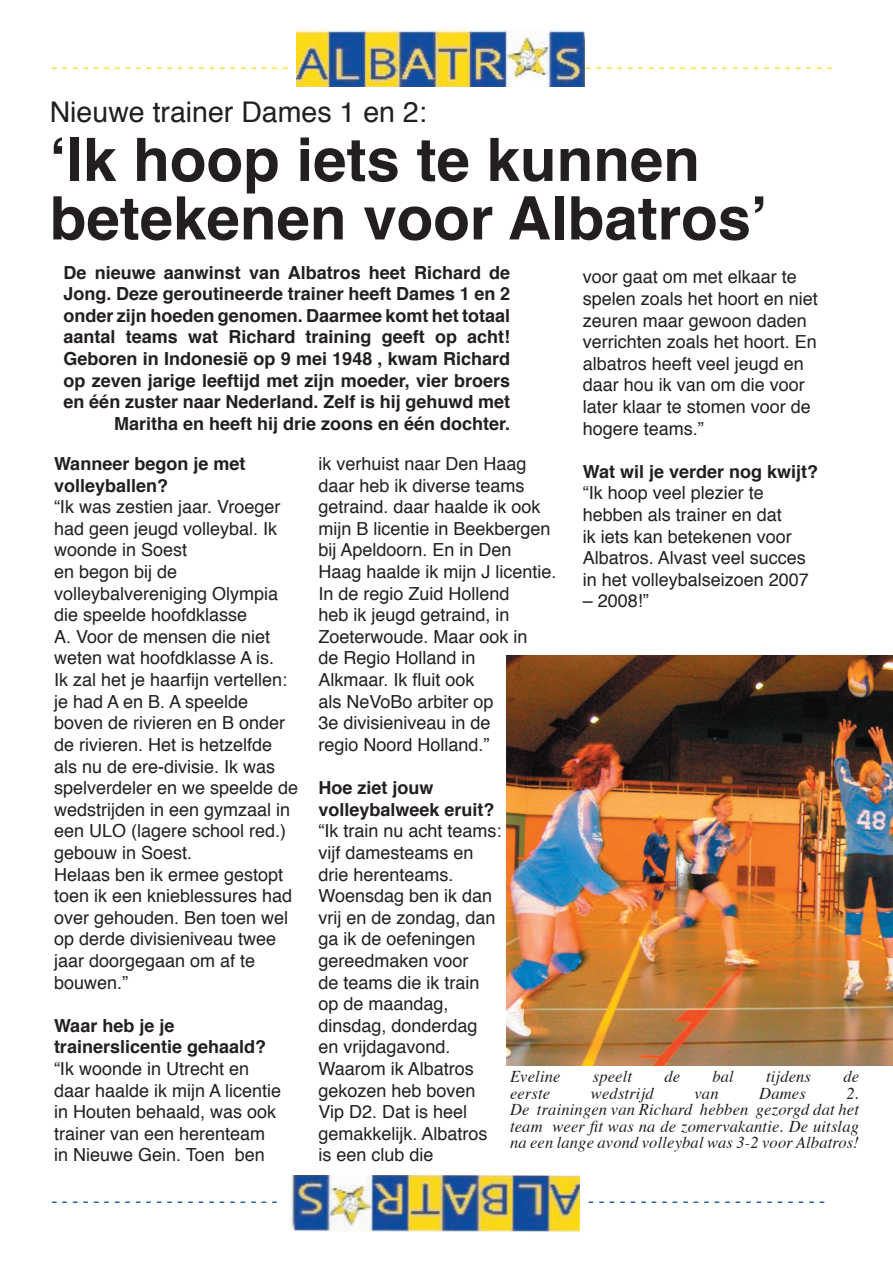
<style>
.page{position:relative;width:893px;height:1263px;background:#fff}
.page>*{position:absolute;margin:0;border:0;box-sizing:border-box;transform-origin:0 0}
.t1{font:700 60px/58.5px "Helvetica";color:#231f20}
.t2{font:28.5px "Helvetica";color:#231f20}
.t3{font:18px/21.6px "Helvetica";color:#231f20}
.t4{font:700 18px/21.6px "Helvetica";color:#231f20}
.t5{font:18px "Times";color:#ffda19}
.t6{font:18px "Times";color:#0f4da1}
.t7{font:italic 16.5px/16.5px "Times";letter-spacing:.01em;color:#231f20;text-align:justify}
</style>
<div class="page">
<img style="left:290px;top:1175px;width:290px;height:57px">
<img style="left:297px;top:30px;width:288px;height:56px">
<img style="left:507px;top:656px;width:386px;height:410px">
<p class="t5" style="left:52px;top:55px;width:238px">- - - - - - - - - - - - - - - - - - - - - - -</p>
<p class="t5" style="left:585px;top:55px;width:249px">- - - - - - - - - - - - - - - - - - - - - - - -</p>
<h2 class="t2" style="left:50px;top:93px;width:378px">Nieuwe trainer Dames 1 en 2:</h2>
<h1 class="t1" style="left:50px;top:134px;width:719px">ʻIk hoop iets te kunnen betekenen voor Albatrosʼ</h1>
<p class="t4" style="left:64px;top:263px;width:448px;text-align:right">De nieuwe aanwinst van Albatros heet Richard de Jong. Deze geroutineerde trainer heeft Dames 1 en 2 onder zijn hoeden genomen. Daarmee komt het totaal aantal teams wat Richard training geeft op acht!<br>Geboren in Indonesië op 9 mei 1948 , kwam Richard op zeven jarige leeftijd met zijn moeder, vier broers en één zuster naar Nederland. Zelf is hij gehuwd met Maritha en heeft hij drie zoons en één dochter.</p>
<p class="t3" style="left:583px;top:267px;width:237px">voor gaat om met elkaar te spelen zoals het hoort en niet zeuren maar gewoon daden verrichten zoals het hoort. En albatros heeft veel jeugd en daar hou ik van om die voor later klaar te stomen voor de hogere teams.”</p>
<p class="t4" style="left:583px;top:462px;width:237px">Wat wil je verder nog kwijt?</p>
<p class="t3" style="left:583px;top:483px;width:228px">“Ik hoop veel plezier te hebben als trainer en dat<br>ik iets kan betekenen voor<br>Albatros. Alvast veel succes in het volleybalseizoen 2007</p>
<p class="t3" style="left:583px;top:591px;width:68px">– 2008!”</p>
<p class="t4" style="left:54px;top:454px;width:193px">Wanneer begon je met volleyballen?</p>
<p class="t3" style="left:54px;top:497px;width:246px">“Ik was zestien jaar. Vroeger had geen jeugd volleybal. Ik woonde in Soest<br>en begon bij de volleybalvereniging Olympia die speelde hoofdklasse<br>A. Voor de mensen die niet weten wat hoofdklasse A is.<br>Ik zal het je haarfijn vertellen: je had A en B. A speelde boven de rivieren en B onder de rivieren. Het is hetzelfde als nu de ere-divisie. Ik was spelverdeler en we speelde de wedstrijden in een gymzaal in een ULO (lagere school red.) gebouw in Soest.<br>Helaas ben ik ermee gestopt toen ik een knieblessures had over gehouden. Ben toen wel op derde divisieniveau twee jaar doorgegaan om af te bouwen.”</p>
<p class="t4" style="left:54px;top:1016px;width:214px">Waar heb je je trainerslicentie gehaald?</p>
<p class="t3" style="left:54px;top:1059px;width:229px">“Ik woonde in Utrecht en daar haalde ik mijn A licentie in Houten behaald, was ook trainer van een herenteam in Nieuwe Gein. Toen ben</p>
<p class="t3" style="left:318px;top:454px;width:240px">ik verhuist naar Den Haag daar heb ik diverse teams getraind. daar haalde ik ook mijn B licentie in Beekbergen bij Apeldoorn. En in Den<br>Haag haalde ik mijn J licentie.<br>In de regio Zuid Hollend<br>heb ik jeugd getraind, in<br>Zoeterwoude. Maar ook in<br>de Regio Holland in<br>Alkmaar. Ik fluit ook<br>als NeVoBo arbiter op<br>3e divisieniveau in de<br>regio Noord Holland.”</p>
<p class="t4" style="left:318px;top:778px;width:178px">Hoe ziet jouw volleybalweek eruit?</p>
<p class="t3" style="left:318px;top:821px;width:185px">“Ik train nu acht teams: vijf damesteams en drie herenteams.<br>Woensdag ben ik dan vrij en de zondag, dan ga ik de oefeningen gereedmaken voor<br>de teams die ik train op de maandag, dinsdag, donderdag en vrijdagavond.<br>Waarom ik Albatros gekozen heb boven<br>Vip D2. Dat is heel gemakkelijk. Albatros is een club die</p>
<p class="t7" style="left:510px;top:1069px;width:52px">Eveline</p>
<p class="t7" style="left:593px;top:1069px;width:41px">speelt</p>
<p class="t7" style="left:664px;top:1069px;width:17px">de</p>
<p class="t7" style="left:712px;top:1069px;width:23px">bal</p>
<p class="t7" style="left:766px;top:1069px;width:46px">tijdens</p>
<p class="t7" style="left:843px;top:1069px;width:17px">de</p>
<p class="t7" style="left:510px;top:1086px;width:42px">eerste</p>
<p class="t7" style="left:591px;top:1086px;width:64px">wedstrijd</p>
<p class="t7" style="left:694px;top:1086px;width:26px">van</p>
<p class="t7" style="left:759px;top:1086px;width:48px">Dames</p>
<p class="t7" style="left:510px;top:1086px;width:350px;text-indent:336px">2.<br>De trainingen van Richard hebben gezorgd dat het team weer fit was na de zomervakantie. De uitslag na een lange avond volleybal was 3-2 voor Albatros!</p>
<p class="t6" style="left:51px;top:1189px;width:228px">- - - - - - - - - - - - - - - - - - - - - -</p>
<p class="t6" style="left:588px;top:1189px;width:238px">- - - - - - - - - - - - - - - - - - - - - - -</p>
</div>
